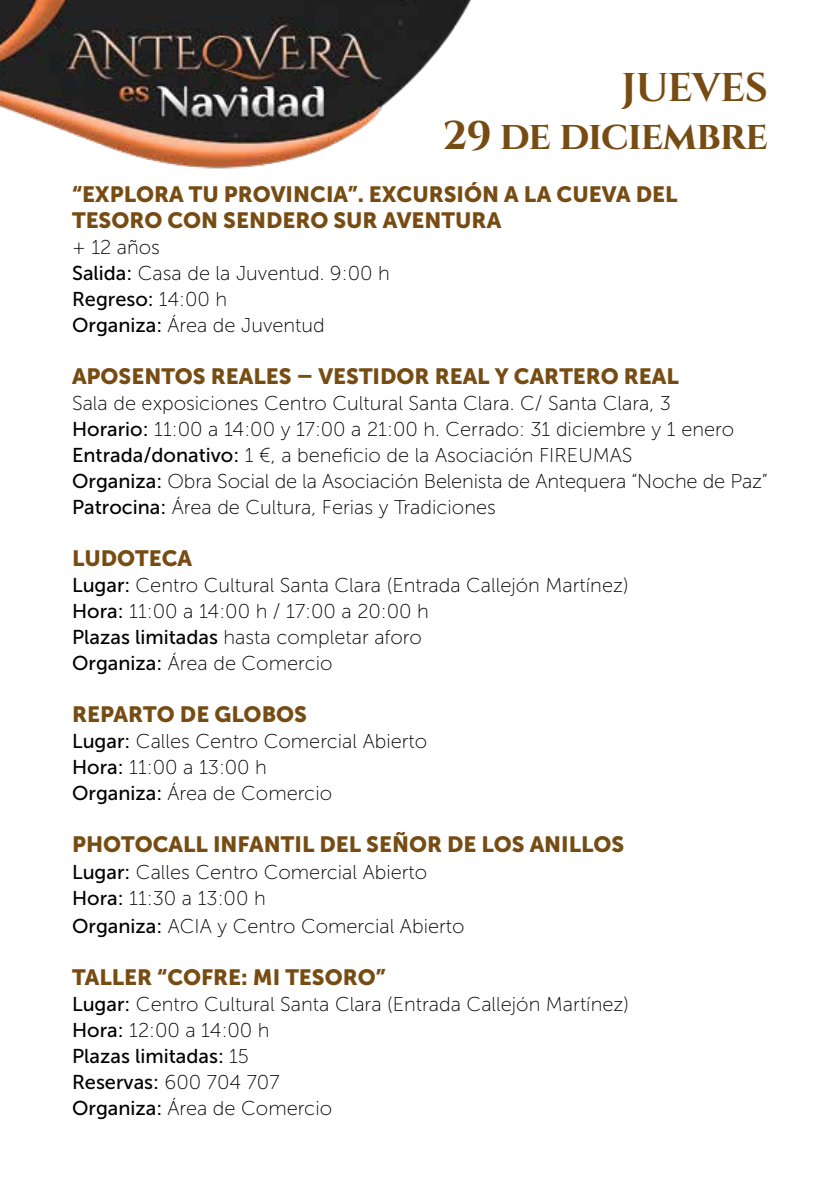
<style>
.page{position:relative;width:840px;height:1191px;background:#fff}
.page>*{position:absolute;margin:0;border:0;box-sizing:border-box;transform-origin:0 0}
.t1{font:40px/48px "Cinzel";letter-spacing:-.02em;color:#764c13;text-align:right}
.t2{font:22px/26px "Museo Sans 900";color:#764c13}
.t3{font:20px/26px "Museo Sans 100";color:#000}
.t4{font:20px/26px "Museo Sans 500";color:#000}
.s1{font-family:"Museo Sans 500"}
.s2{font-family:"Museo Sans 100"}
</style>
<div class="page">
<img style="left:0;top:0;width:471px;height:169px">
<h1 class="t1" style="left:442px;top:65px;width:326px">JUEVES<br>29 de diciembre</h1>
<p class="t2" style="left:72px;top:181px;width:606px">“EXPLORA TU PROVINCIA”. EXCURSIÓN A LA CUEVA DEL<br>TESORO CON SENDERO SUR AVENTURA</p>
<p class="t3" style="left:72px;top:235px;width:319px">+ 12 años<br><span class="s1">Salida:</span> Casa de la Juventud. 9:00 h</p>
<p class="t4" style="left:72px;top:286px;width:157px">Regreso: <span class="s2">14:00 h</span></p>
<p class="t3" style="left:72px;top:313px;width:254px"><span class="s1">Organiza:</span> Área de Juventud</p>
<p class="t2" style="left:72px;top:363px;width:608px">APOSENTOS REALES – VESTIDOR REAL Y CARTERO REAL</p>
<p class="t3" style="left:72px;top:391px;width:697px">Sala de exposiciones Centro Cultural Santa Clara. C/ Santa Clara, 3<br><span class="s1">Horario:</span> 11:00 a 14:00 y 17:00 a 21:00 h. Cerrado: 31 diciembre y 1 enero <span class="s1">Entrada/donativo:</span> 1 €, a beneficio de la Asociación FIREUMAS<br><span class="s1">Organiza:</span> Obra Social de la Asociación Belenista de Antequera “Noche de Paz” <span class="s1">Patrocina:</span> Área de Cultura, Ferias y Tradiciones</p>
<p class="t2" style="left:72px;top:545px;width:121px">LUDOTECA</p>
<p class="t3" style="left:72px;top:573px;width:557px"><span class="s1">Lugar:</span> Centro Cultural Santa Clara (Entrada Callejón Martínez)<br><span class="s1">Hora:</span> 11:00 a 14:00 h / 17:00 a 20:00 h<br><span class="s1">Plazas limitadas</span> hasta completar aforo<br><span class="s1">Organiza:</span> Área de Comercio</p>
<p class="t2" style="left:72px;top:701px;width:236px">REPARTO DE GLOBOS</p>
<p class="t3" style="left:72px;top:729px;width:356px"><span class="s1">Lugar:</span> Calles Centro Comercial Abierto<br><span class="s1">Hora:</span> 11:00 a 13:00 h<br><span class="s1">Organiza:</span> Área de Comercio</p>
<p class="t2" style="left:72px;top:831px;width:553px">PHOTOCALL INFANTIL DEL SEÑOR DE LOS ANILLOS</p>
<p class="t3" style="left:72px;top:859px;width:356px"><span class="s1">Lugar:</span> Calles Centro Comercial Abierto<br><span class="s1">Hora:</span> 11:30 a 13:00 h</p>
<p class="t3" style="left:72px;top:913px;width:394px"><span class="s1">Organiza:</span> ACIA y Centro Comercial Abierto</p>
<p class="t2" style="left:72px;top:963px;width:315px">TALLER “COFRE: MI TESORO”</p>
<p class="t3" style="left:72px;top:991px;width:558px"><span class="s1">Lugar:</span> Centro Cultural Santa Clara (Entrada Callejón Martínez)<br><span class="s1">Hora:</span> 12:00 a 14:00 h</p>
<p class="t4" style="left:72px;top:1042px;width:209px">Plazas limitadas: <span class="s2">15<br></span>Reservas: <span class="s2">600 704 707</span></p>
<p class="t3" style="left:72px;top:1095px;width:261px"><span class="s1">Organiza:</span> Área de Comercio</p>
</div>
